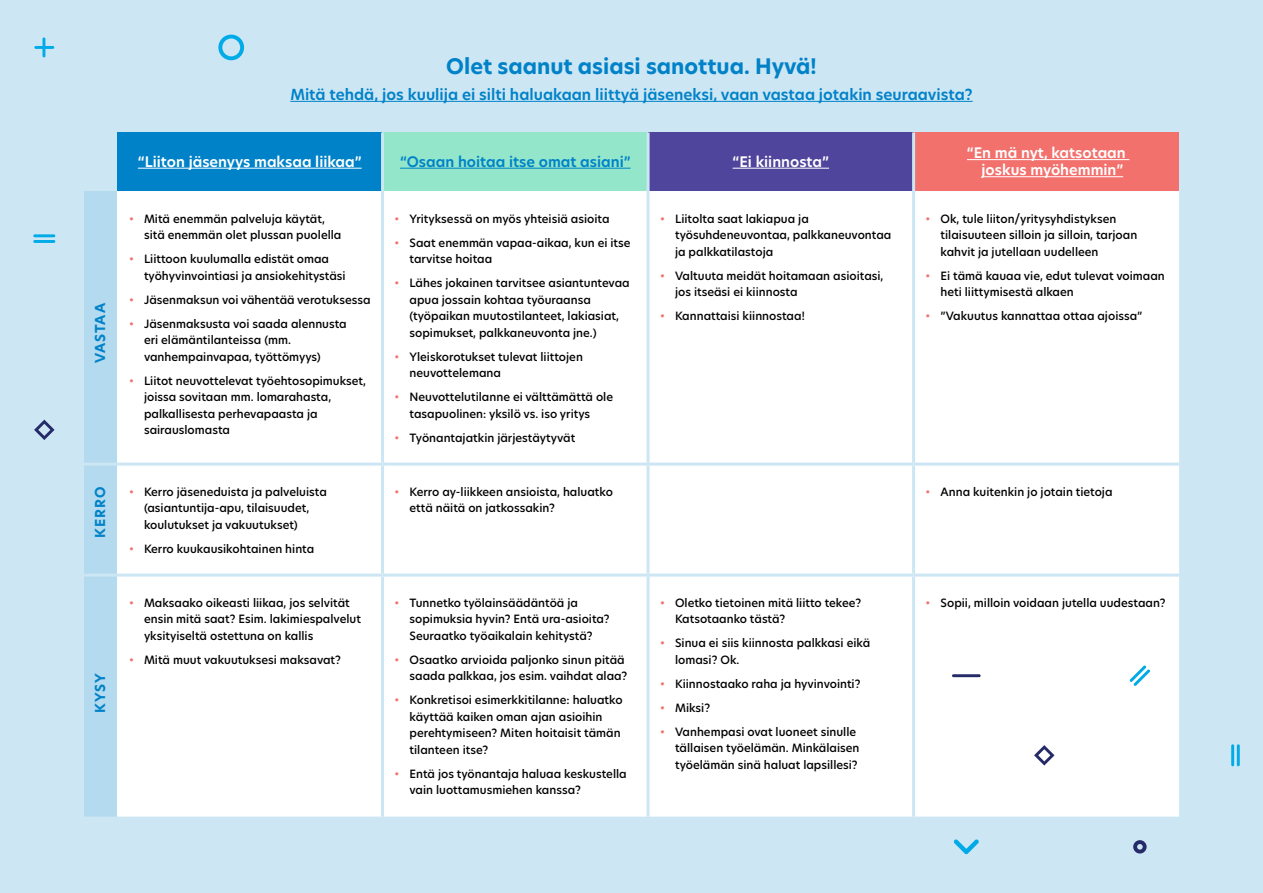
<style>
.page{position:relative;width:1263px;height:893px;background:#cde6f4}
.page>*{position:absolute;margin:0;border:0;box-sizing:border-box;transform-origin:0 0}
.t1{font:700 21px "Hero New";color:#0082c8}
.t2{font:600 15px "Hero New";color:#0082c8}
.Numero_lista{font:600 14.25px/17.1px "Hero New";color:#fff;text-align:right}
.Numero_lista__sin{font:600 14.25px "Hero New";color:#0082c8}
.t3{font:700 13.5px "Hero New";letter-spacing:.065em;color:#0082c8}
.t4{font:500 11.25px/16.5px "Hero New";color:#000}
.s1{color:#f2716d}
</style>
<div class="page">
<hr style="left:34px;top:46px;width:20px;height:3px;background:#00abe7">
<hr style="left:42px;top:37px;width:3px;height:20px;background:#00abe7">
<svg style="left:218px;top:35px;width:26px;height:25px"></svg>
<svg style="left:34px;top:420px;width:21px;height:20px"></svg>
<hr style="left:33px;top:234px;width:22px;height:3px;background:#00abe7">
<hr style="left:33px;top:240px;width:22px;height:3px;background:#00abe7">
<hr style="left:290px;top:101px;width:683px;height:1px;background:#0082c8">
<div style="left:117px;top:133px;width:265px;height:58px;background:#0082c8"></div>
<div style="left:382px;top:133px;width:266px;height:58px;background:#93e6ca"></div>
<div style="left:648px;top:133px;width:266px;height:58px;background:#4f459c"></div>
<div style="left:914px;top:133px;width:265px;height:58px;background:#f2716d"></div>
<div style="left:84px;top:191px;width:33px;height:626px;background:#b3daee"></div>
<div style="left:117px;top:191px;width:1062px;height:626px;background:#fff"></div>
<hr style="left:381px;top:133px;width:3px;height:58px;background:#cce6f4">
<svg style="left:646px;top:133px;width:4px;height:58px"></svg>
<hr style="left:912px;top:133px;width:3px;height:58px;background:#cce6f4">
<hr style="left:381px;top:191px;width:3px;height:272px;background:#cce6f4">
<svg style="left:646px;top:191px;width:4px;height:272px"></svg>
<hr style="left:912px;top:191px;width:3px;height:272px;background:#cce6f4">
<hr style="left:381px;top:466px;width:3px;height:108px;background:#cce6f4">
<svg style="left:646px;top:466px;width:4px;height:108px"></svg>
<hr style="left:912px;top:466px;width:3px;height:108px;background:#cce6f4">
<hr style="left:381px;top:577px;width:3px;height:240px;background:#cce6f4">
<svg style="left:646px;top:577px;width:4px;height:240px"></svg>
<hr style="left:912px;top:577px;width:3px;height:240px;background:#cce6f4">
<hr style="left:117px;top:463px;width:265px;height:3px;background:#cce6f4">
<hr style="left:382px;top:463px;width:266px;height:3px;background:#cce6f4">
<hr style="left:648px;top:463px;width:266px;height:3px;background:#cce6f4">
<hr style="left:914px;top:463px;width:265px;height:3px;background:#cce6f4">
<hr style="left:117px;top:574px;width:265px;height:3px;background:#cce6f4">
<hr style="left:382px;top:574px;width:266px;height:3px;background:#cce6f4">
<hr style="left:648px;top:574px;width:266px;height:3px;background:#cce6f4">
<hr style="left:914px;top:574px;width:265px;height:3px;background:#cce6f4">
<hr style="left:84px;top:463px;width:33px;height:3px;background:#cce6f4">
<hr style="left:84px;top:574px;width:33px;height:3px;background:#cce6f4">
<hr style="left:138px;top:168px;width:224px;height:1px;background:#fff">
<hr style="left:400px;top:168px;width:230px;height:1px;background:#0082c8">
<hr style="left:733px;top:168px;width:96px;height:1px;background:#fff">
<hr style="left:967px;top:159px;width:162px;height:1px;background:#fff">
<hr style="left:981px;top:176px;width:142px;height:1px;background:#fff">
<svg style="left:1034px;top:745px;width:20px;height:20px"></svg>
<hr style="left:1237px;top:744px;width:3px;height:22px;background:#00abe7">
<hr style="left:1231px;top:744px;width:3px;height:22px;background:#00abe7">
<svg style="left:1133px;top:840px;width:13px;height:13px"></svg>
<svg style="left:953px;top:839px;width:26px;height:16px"></svg>
<svg style="left:1129px;top:665px;width:21px;height:21px"></svg>
<hr style="left:952px;top:674px;width:28px;height:3px;background:#242b68">
<h4 class="t3" style="left:91px;top:363px;width:61px;rotate:-90deg">VASTAA</h4>
<h4 class="t3" style="left:91px;top:538px;width:52px;rotate:-90deg">KERRO</h4>
<h4 class="t3" style="left:91px;top:713px;width:41px;rotate:-90deg">KYSY</h4>
<h2 class="t1" style="left:446px;top:52px;width:372px">Olet saanut asiasi sanottua. Hyvä!</h2>
<h3 class="t2" style="left:290px;top:84px;width:684px">Mitä tehdä, jos kuulija ei silti haluakaan liittyä jäseneksi, vaan vastaa jotakin seuraavista?</h3>
<p class="Numero_lista" style="left:138px;top:153px;width:225px">“Liiton jäsenyys maksaa liikaa”</p>
<p class="Numero_lista__sin" style="left:400px;top:152px;width:232px">“Osaan hoitaa itse omat asiani”</p>
<p class="Numero_lista" style="left:733px;top:153px;width:98px">“Ei kiinnosta”</p>
<p class="Numero_lista" style="left:967px;top:144px;width:160px">“En mä nyt, katsotaan joskus myöhemmin”</p>
<p class="t4" style="left:144px;top:210px;width:199px;text-indent:-15px"><span class="s1">•</span> Mitä enemmän palveluja käytät, sitä enemmän olet plussan puolella</p>
<p class="t4" style="left:144px;top:251px;width:203px;text-indent:-15px"><span class="s1">•</span> Liittoon kuulumalla edistät omaa työhyvinvointiasi ja ansiokehitystäsi</p>
<p class="t4" style="left:129px;top:291px;width:243px"><span class="s1">•</span> Jäsenmaksun voi vähentää verotuksessa</p>
<p class="t4" style="left:144px;top:315px;width:204px;text-indent:-15px"><span class="s1">•</span> Jäsenmaksusta voi saada alennusta eri elämäntilanteissa (mm. vanhempainvapaa, työttömyys)</p>
<p class="t4" style="left:144px;top:372px;width:224px;text-indent:-15px"><span class="s1">•</span> Liitot neuvottelevat työehtosopimukset, joissa sovitaan mm. lomarahasta, palkallisesta perhevapaasta ja sairauslomasta</p>
<p class="t4" style="left:940px;top:210px;width:198px;text-indent:-15px"><span class="s1">•</span> Ok, tule liiton/yritysyhdistyksen tilaisuuteen silloin ja silloin, tarjoan kahvit ja jutellaan uudelleen</p>
<p class="t4" style="left:940px;top:267px;width:226px;text-indent:-15px"><span class="s1">•</span> Ei tämä kauaa vie, edut tulevat voimaan heti liittymisestä alkaen</p>
<p class="t4" style="left:926px;top:308px;width:218px"><span class="s1">•</span> ”Vakuutus kannattaa ottaa ajoissa”</p>
<p class="t4" style="left:394px;top:210px;width:217px"><span class="s1">•</span> Yrityksessä on myös yhteisiä asioita</p>
<p class="t4" style="left:410px;top:234px;width:223px;text-indent:-15px"><span class="s1">•</span> Saat enemmän vapaa-aikaa, kun ei itse tarvitse hoitaa</p>
<p class="t4" style="left:410px;top:275px;width:222px;text-indent:-15px"><span class="s1">•</span> Lähes jokainen tarvitsee asiantuntevaa apua jossain kohtaa työuraansa (työpaikan muutostilanteet, lakiasiat, sopimukset, palkkaneuvonta jne.)</p>
<p class="t4" style="left:410px;top:348px;width:175px;text-indent:-15px"><span class="s1">•</span> Yleiskorotukset tulevat liittojen neuvottelemana</p>
<p class="t4" style="left:410px;top:389px;width:205px;text-indent:-15px"><span class="s1">•</span> Neuvottelutilanne ei välttämättä ole tasapuolinen: yksilö vs. iso yritys</p>
<p class="t4" style="left:394px;top:429px;width:182px"><span class="s1">•</span> Työnantajatkin järjestäytyvät</p>
<p class="t4" style="left:675px;top:210px;width:218px;text-indent:-15px"><span class="s1">•</span> Liitolta saat lakiapua ja työsuhdeneuvontaa, palkkaneuvontaa ja palkkatilastoja</p>
<p class="t4" style="left:675px;top:267px;width:210px;text-indent:-15px"><span class="s1">•</span> Valtuuta meidät hoitamaan asioitasi, jos itseäsi ei kiinnosta</p>
<p class="t4" style="left:660px;top:308px;width:146px"><span class="s1">•</span> Kannattaisi kiinnostaa!</p>
<p class="t4" style="left:144px;top:483px;width:184px;text-indent:-15px"><span class="s1">•</span> Kerro jäseneduista ja palveluista (asiantuntija-apu, tilaisuudet, koulutukset ja vakuutukset)</p>
<p class="t4" style="left:129px;top:540px;width:187px"><span class="s1">•</span> Kerro kuukausikohtainen hinta</p>
<p class="t4" style="left:144px;top:594px;width:218px;text-indent:-15px"><span class="s1">•</span> Maksaako oikeasti liikaa, jos selvität ensin mitä saat? Esim. lakimiespalvelut yksityiseltä ostettuna on kallis</p>
<p class="t4" style="left:129px;top:651px;width:214px"><span class="s1">•</span> Mitä muut vakuutuksesi maksavat?</p>
<p class="t4" style="left:410px;top:483px;width:205px;text-indent:-15px"><span class="s1">•</span> Kerro ay-liikkeen ansioista, haluatko että näitä on jatkossakin?</p>
<p class="t4" style="left:926px;top:483px;width:188px"><span class="s1">•</span> Anna kuitenkin jo jotain tietoja</p>
<p class="t4" style="left:410px;top:594px;width:202px;text-indent:-15px"><span class="s1">•</span> Tunnetko työlainsäädäntöä ja sopimuksia hyvin? Entä ura-asioita?<br>Seuraatko työaikalain kehitystä?</p>
<p class="t4" style="left:394px;top:651px;width:234px;text-align:right"><span class="s1">•</span> Osaatko arvioida paljonko sinun pitää saada palkkaa, jos esim. vaihdat alaa?</p>
<p class="t4" style="left:410px;top:692px;width:215px;text-indent:-15px"><span class="s1">•</span> Konkretisoi esimerkkitilanne: haluatko käyttää kaiken oman ajan asioihin perehtymiseen? Miten hoitaisit tämän tilanteen itse?</p>
<p class="t4" style="left:410px;top:765px;width:219px;text-indent:-15px"><span class="s1">•</span> Entä jos työnantaja haluaa keskustella vain luottamusmiehen kanssa?</p>
<p class="t4" style="left:675px;top:594px;width:188px;text-indent:-15px"><span class="s1">•</span> Oletko tietoinen mitä liitto tekee?<br>Katsotaanko tästä?</p>
<p class="t4" style="left:675px;top:635px;width:197px;text-indent:-15px"><span class="s1">•</span> Sinua ei siis kiinnosta palkkasi eikä lomasi? Ok.</p>
<p class="t4" style="left:660px;top:675px;width:202px"><span class="s1">•</span> Kiinnostaako raha ja hyvinvointi?</p>
<p class="t4" style="left:660px;top:699px;width:52px"><span class="s1">•</span> Miksi?</p>
<p class="t4" style="left:675px;top:723px;width:186px;text-indent:-15px"><span class="s1">•</span> Vanhempasi ovat luoneet sinulle tällaisen työelämän. Minkälaisen työelämän sinä haluat lapsillesi?</p>
<p class="t4" style="left:926px;top:594px;width:242px"><span class="s1">•</span> Sopii, milloin voidaan jutella uudestaan?</p>
</div>
